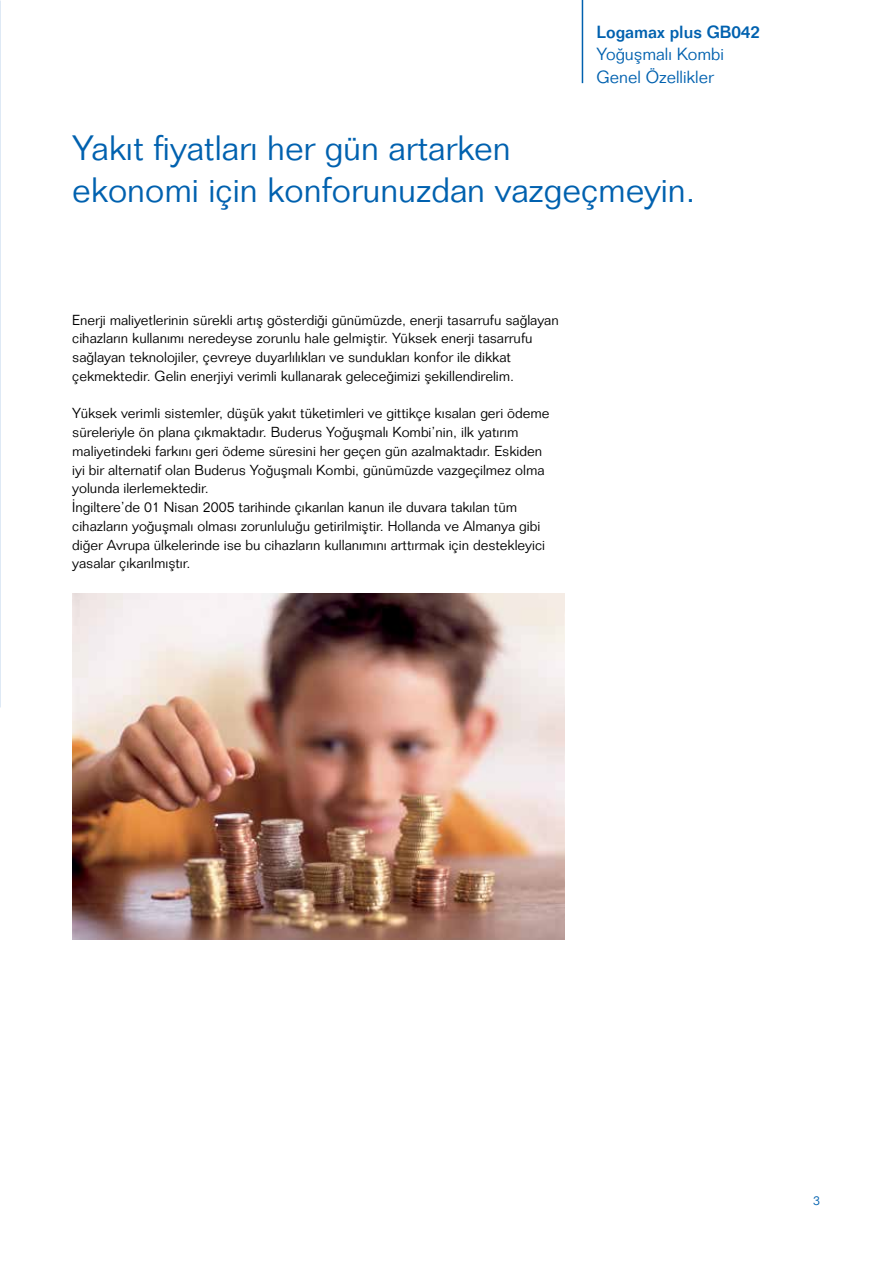
<style>
.page{position:relative;width:893px;height:1263px;background:#fff}
.page>*{position:absolute;margin:0;border:0;box-sizing:border-box;transform-origin:0 0}
.t1{font:300 34.5px/41.4px "Folio Std";color:#0061af}
.t2{font:300 17.25px/22.5px "Folio Std";color:#0061af}
.t3{font:500 17.25px "Folio Std";color:#0061af}
.t4{font:300 14.25px/18.8px "Folio Std";color:#000}
.t5{font:300 12.75px "Folio Std";color:#0061af}
</style>
<div class="page">
<hr style="left:582px;top:0;width:1px;height:83px;background:#0061af">
<img style="left:0;top:0;width:1px;height:708px">
<img style="left:72px;top:593px;width:493px;height:347px">
<p class="t3" style="left:596px;top:21px;width:165px">Logamax plus GB042</p>
<p class="t2" style="left:596px;top:43px;width:129px">Yoğuşmalı Kombi<br>Genel Özellikler</p>
<h1 class="t1" style="left:72px;top:127px;width:625px">Yakıt fiyatları her gün artarken<br>ekonomi için konforunuzdan vazgeçmeyin.</h1>
<p class="t4" style="left:72px;top:310px;width:488px">Enerji maliyetlerinin sürekli artış gösterdiği günümüzde, enerji tasarrufu sağlayan cihazların kullanımı neredeyse zorunlu hale gelmiştir. Yüksek enerji tasarrufu sağlayan teknolojiler, çevreye duyarlılıkları ve sundukları konfor ile dikkat çekmektedir. Gelin enerjiyi verimli kullanarak geleceğimizi şekillendirelim.</p>
<p class="t4" style="left:72px;top:404px;width:479px">Yüksek verimli sistemler, düşük yakıt tüketimleri ve gittikçe kısalan geri ödeme süreleriyle ön plana çıkmaktadır. Buderus Yoğuşmalı Kombi’nin, ilk yatırım maliyetindeki farkını geri ödeme süresini her geçen gün azalmaktadır. Eskiden iyi bir alternatif olan Buderus Yoğuşmalı Kombi, günümüzde vazgeçilmez olma yolunda ilerlemektedir.<br>İngiltere’de 01 Nisan 2005 tarihinde çıkarılan kanun ile duvara takılan tüm cihazların yoğuşmalı olması zorunluluğu getirilmiştir. Hollanda ve Almanya gibi diğer Avrupa ülkelerinde ise bu cihazların kullanımını arttırmak için destekleyici yasalar çıkarılmıştır.</p>
<p class="t5" style="left:813px;top:1193px;width:9px">3</p>
</div>
